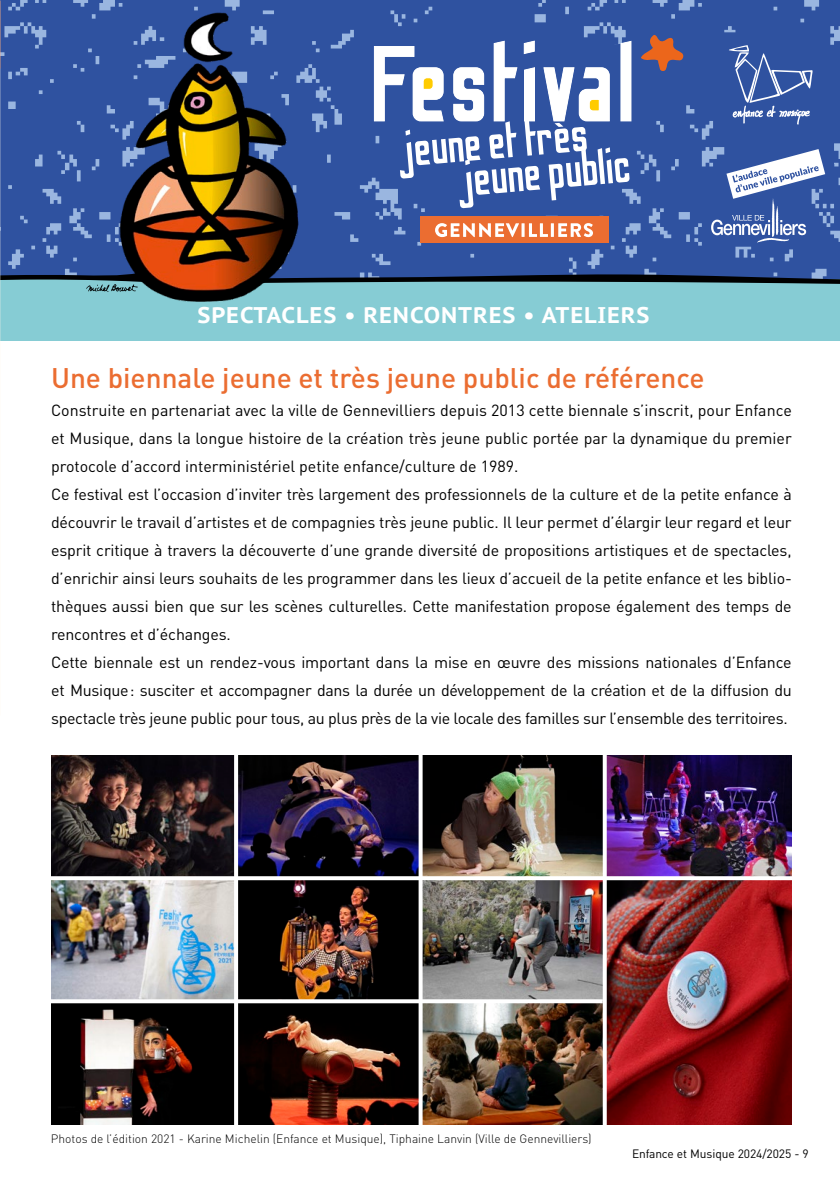
<style>
.page{position:relative;width:840px;height:1191px;background:#fff}
.page>*{position:absolute;margin:0;border:0;box-sizing:border-box;transform-origin:0 0}
.t1{font:500 28px "DINOT";color:#eb6d31}
.t2{font:700 22.6px "PT Sans Caption";letter-spacing:.04em;color:#fff}
.t3{font:16px/28px "DINOT";letter-spacing:-.01em;color:#000}
.t4{font:300 12px "DINOT";color:#000}
.t5{font:12px "DINOT";letter-spacing:-.01em;color:#000}
</style>
<div class="page">
<img style="left:0;top:0;width:839px;height:274px">
<div style="left:0;top:279px;width:839px;height:62px;background:#86ccd4"></div>
<img style="left:117px;top:8px;width:183px;height:294px">
<svg style="left:353px;top:20px;width:336px;height:216px;background:#3658a4"></svg>
<svg style="left:373px;top:40px;width:258px;height:168px"></svg>
<svg style="left:640px;top:35px;width:43px;height:36px;background:#865b62"></svg>
<svg style="left:257px;top:274px;width:582px;height:10px;background:#24394c"></svg>
<svg style="left:0;top:272px;width:146px;height:20px"></svg>
<img style="left:51px;top:755px;width:740px;height:369px">
<svg style="left:234px;top:755px;width:4px;height:370px"></svg>
<svg style="left:418px;top:755px;width:4px;height:370px"></svg>
<svg style="left:602px;top:755px;width:4px;height:370px"></svg>
<svg style="left:51px;top:876px;width:741px;height:4px"></svg>
<svg style="left:51px;top:999px;width:551px;height:4px"></svg>
<div style="left:420px;top:216px;width:187px;height:27px;background:#eb6d31"></div>
<svg style="left:435px;top:223px;width:157px;height:14px"></svg>
<svg style="left:707px;top:32px;width:126px;height:215px;background:#4f6daf"></svg>
<h2 class="t2" style="left:197px;top:300px;width:453px">SPECTACLES • RENCONTRES • ATELIERS</h2>
<h1 class="t1" style="left:51px;top:359px;width:654px">Une biennale jeune et très jeune public de référence</h1>
<p class="t3" style="left:51px;top:396px;width:741px">Construite en partenariat avec la ville de Gennevilliers depuis 2013 cette biennale s’inscrit, pour Enfance et Musique, dans la longue histoire de la création très jeune public portée par la dynamique du premier protocole d’accord interministériel petite enfance/culture de 1989.<br>Ce festival est l’occasion d’inviter très largement des professionnels de la culture et de la petite enfance à découvrir le travail d’artistes et de compagnies très jeune public. Il leur permet d’élargir leur regard et leur esprit critique à travers la découverte d’une grande diversité de propositions artistiques et de spectacles, d’enrichir ainsi leurs souhaits de les programmer dans les lieux d’accueil de la petite enfance et les biblio&shy;thèques aussi bien que sur les scènes culturelles. Cette manifestation propose également des temps de rencontres et d’échanges.<br>Cette biennale est un rendez-vous important dans la mise en œuvre des missions nationales d’Enfance et Musique: susciter et accompagner dans la durée un développement de la création et de la diffusion du spectacle très jeune public pour tous, au plus près de la vie locale des familles sur l’ensemble des territoires.</p>
<p class="t4" style="left:51px;top:1131px;width:542px">Photos de l’édition 2021 - Karine Michelin (Enfance et Musique), Tiphaine Lanvin (Ville de Gennevilliers)</p>
<p class="t5" style="left:631px;top:1145px;width:178px">Enfance et Musique 2024/2025 - 9</p>
</div>
